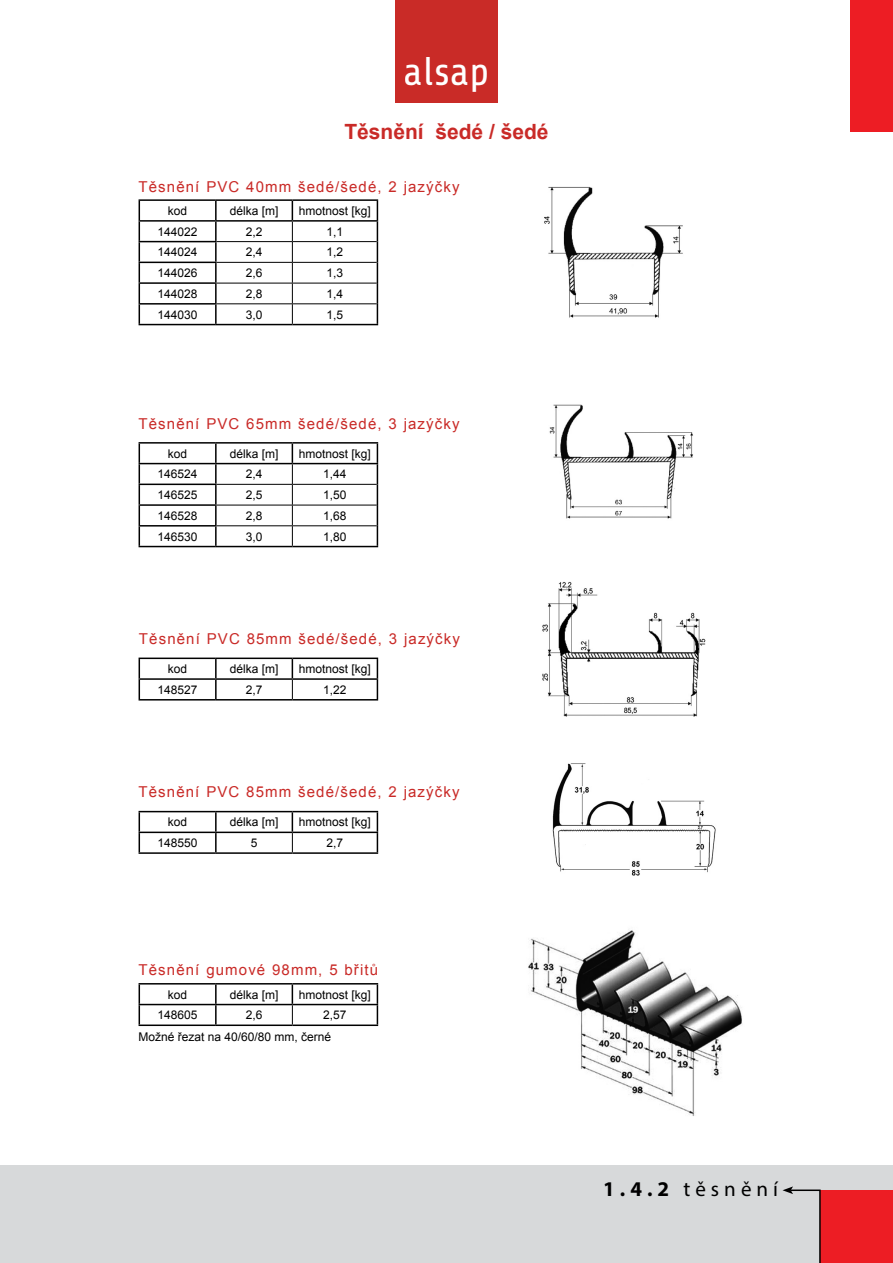
<style>
.page{position:relative;width:893px;height:1263px;background:#fff}
.page>*{position:absolute;margin:0;border:0;box-sizing:border-box;transform-origin:0 0}
.t1{font:40.35px "Share";color:#fff}
.t2{font:700 21px "Arial";color:#c92a27}
.t3{font:21px "Myriad Pro";letter-spacing:.24em;color:#000}
.t4{font:15px "Arial";letter-spacing:.075em;color:#c92a27}
.t5{font:12px/21.5px "Arial";color:#000}
.s1{font-weight:700}
</style>
<div class="page">
<div style="left:0;top:1165px;width:893px;height:98px;background:#d7d9da"></div>
<div style="left:821px;top:1191px;width:72px;height:72px;background:#ed1d24"></div>
<div style="left:850px;top:0;width:43px;height:132px;background:#ed1d24"></div>
<svg style="left:782px;top:1186px;width:39px;height:77px"></svg>
<div style="left:395px;top:0;width:102px;height:102px;background:#c92b27"></div>
<img style="left:544px;top:186px;width:139px;height:132px">
<img style="left:549px;top:404px;width:144px;height:115px">
<img style="left:552px;top:763px;width:164px;height:113px">
<img style="left:542px;top:581px;width:164px;height:136px">
<img style="left:528px;top:930px;width:214px;height:186px">
<hr style="left:139px;top:199px;width:77px;height:2px;background:#000">
<hr style="left:216px;top:199px;width:76px;height:2px;background:#000">
<hr style="left:292px;top:199px;width:86px;height:2px;background:#000">
<hr style="left:139px;top:220px;width:77px;height:2px;background:#000">
<hr style="left:216px;top:220px;width:76px;height:2px;background:#000">
<svg style="left:215px;top:201px;width:2px;height:40px"></svg>
<hr style="left:292px;top:220px;width:86px;height:2px;background:#000">
<hr style="left:139px;top:241px;width:78px;height:1px;background:#000">
<hr style="left:215px;top:242px;width:2px;height:20px;background:#000">
<hr style="left:139px;top:262px;width:78px;height:1px;background:#000">
<hr style="left:139px;top:282px;width:78px;height:2px;background:#000">
<hr style="left:139px;top:303px;width:78px;height:2px;background:#000">
<svg style="left:139px;top:201px;width:1px;height:123px"></svg>
<svg style="left:215px;top:263px;width:2px;height:61px"></svg>
<svg style="left:377px;top:201px;width:1px;height:123px"></svg>
<hr style="left:139px;top:324px;width:77px;height:1px;background:#000">
<hr style="left:216px;top:324px;width:76px;height:1px;background:#000">
<hr style="left:292px;top:324px;width:86px;height:1px;background:#000">
<hr style="left:217px;top:241px;width:75px;height:1px;background:#000">
<hr style="left:292px;top:241px;width:85px;height:1px;background:#000">
<hr style="left:217px;top:262px;width:75px;height:1px;background:#000">
<hr style="left:292px;top:262px;width:85px;height:1px;background:#000">
<hr style="left:217px;top:283px;width:75px;height:1px;background:#000">
<hr style="left:292px;top:283px;width:85px;height:1px;background:#000">
<hr style="left:217px;top:303px;width:75px;height:1px;background:#000">
<hr style="left:292px;top:303px;width:85px;height:1px;background:#000">
<svg style="left:292px;top:201px;width:1px;height:123px"></svg>
<hr style="left:139px;top:442px;width:77px;height:2px;background:#000">
<hr style="left:216px;top:442px;width:76px;height:2px;background:#000">
<svg style="left:215px;top:444px;width:2px;height:19px"></svg>
<hr style="left:292px;top:442px;width:86px;height:2px;background:#000">
<hr style="left:139px;top:463px;width:77px;height:1px;background:#000">
<hr style="left:216px;top:463px;width:76px;height:1px;background:#000">
<hr style="left:215px;top:464px;width:2px;height:20px;background:#000">
<hr style="left:292px;top:463px;width:86px;height:1px;background:#000">
<hr style="left:139px;top:484px;width:78px;height:1px;background:#000">
<hr style="left:139px;top:504px;width:78px;height:2px;background:#000">
<svg style="left:215px;top:485px;width:2px;height:40px"></svg>
<hr style="left:139px;top:525px;width:78px;height:1px;background:#000">
<svg style="left:139px;top:444px;width:1px;height:102px"></svg>
<hr style="left:215px;top:526px;width:2px;height:20px;background:#000">
<svg style="left:377px;top:444px;width:1px;height:102px"></svg>
<hr style="left:139px;top:546px;width:77px;height:1px;background:#000">
<hr style="left:216px;top:546px;width:76px;height:1px;background:#000">
<hr style="left:292px;top:546px;width:86px;height:1px;background:#000">
<hr style="left:217px;top:484px;width:75px;height:1px;background:#000">
<hr style="left:292px;top:484px;width:85px;height:1px;background:#000">
<hr style="left:217px;top:505px;width:75px;height:1px;background:#000">
<hr style="left:292px;top:505px;width:85px;height:1px;background:#000">
<hr style="left:217px;top:525px;width:75px;height:1px;background:#000">
<hr style="left:292px;top:525px;width:85px;height:1px;background:#000">
<svg style="left:292px;top:444px;width:1px;height:102px"></svg>
<hr style="left:139px;top:657px;width:77px;height:2px;background:#000">
<hr style="left:216px;top:657px;width:76px;height:2px;background:#000">
<hr style="left:292px;top:657px;width:86px;height:2px;background:#000">
<svg style="left:215px;top:659px;width:2px;height:40px"></svg>
<svg style="left:292px;top:659px;width:1px;height:40px"></svg>
<hr style="left:139px;top:678px;width:77px;height:2px;background:#000">
<svg style="left:139px;top:659px;width:1px;height:40px"></svg>
<hr style="left:216px;top:678px;width:76px;height:2px;background:#000">
<hr style="left:292px;top:678px;width:86px;height:2px;background:#000">
<svg style="left:377px;top:659px;width:1px;height:40px"></svg>
<hr style="left:139px;top:699px;width:77px;height:1px;background:#000">
<hr style="left:216px;top:699px;width:76px;height:1px;background:#000">
<hr style="left:292px;top:699px;width:86px;height:1px;background:#000">
<hr style="left:139px;top:811px;width:77px;height:1px;background:#000">
<hr style="left:216px;top:811px;width:76px;height:1px;background:#000">
<hr style="left:215px;top:812px;width:2px;height:20px;background:#000">
<hr style="left:292px;top:811px;width:86px;height:1px;background:#000">
<svg style="left:215px;top:833px;width:2px;height:19px"></svg>
<svg style="left:292px;top:812px;width:1px;height:40px"></svg>
<hr style="left:139px;top:832px;width:77px;height:1px;background:#000">
<svg style="left:139px;top:812px;width:1px;height:40px"></svg>
<hr style="left:216px;top:832px;width:76px;height:1px;background:#000">
<hr style="left:292px;top:832px;width:86px;height:1px;background:#000">
<svg style="left:377px;top:812px;width:1px;height:40px"></svg>
<hr style="left:139px;top:852px;width:77px;height:2px;background:#000">
<hr style="left:216px;top:852px;width:76px;height:2px;background:#000">
<hr style="left:292px;top:852px;width:86px;height:2px;background:#000">
<hr style="left:139px;top:983px;width:77px;height:1px;background:#000">
<hr style="left:216px;top:983px;width:76px;height:1px;background:#000">
<hr style="left:215px;top:984px;width:2px;height:20px;background:#000">
<hr style="left:292px;top:983px;width:86px;height:1px;background:#000">
<svg style="left:215px;top:1005px;width:2px;height:19px"></svg>
<svg style="left:292px;top:984px;width:1px;height:40px"></svg>
<hr style="left:139px;top:1004px;width:77px;height:1px;background:#000">
<svg style="left:139px;top:984px;width:1px;height:40px"></svg>
<hr style="left:216px;top:1004px;width:76px;height:1px;background:#000">
<hr style="left:292px;top:1004px;width:86px;height:1px;background:#000">
<svg style="left:377px;top:984px;width:1px;height:40px"></svg>
<hr style="left:139px;top:1024px;width:77px;height:2px;background:#000">
<hr style="left:216px;top:1024px;width:76px;height:2px;background:#000">
<hr style="left:292px;top:1024px;width:86px;height:2px;background:#000">
<h1 class="t1" style="left:404px;top:49px;width:87px">alsap</h1>
<h2 class="t2" style="left:344px;top:116px;width:206px">Těsnění šedé / šedé</h2>
<p class="t4" style="left:139px;top:176px;width:323px">Těsnění PVC 40mm šedé/šedé, 2 jazýčky</p>
<p class="t5" style="left:168px;top:200px;width:21px">kod</p>
<p class="t5" style="left:230px;top:200px;width:50px">délka [m]</p>
<p class="t5" style="left:299px;top:200px;width:74px">hmotnost [kg]</p>
<p class="t5" style="left:158px;top:221px;width:42px">144022</p>
<p class="t5" style="left:246px;top:221px;width:18px">2,2</p>
<p class="t5" style="left:327px;top:221px;width:18px">1,1</p>
<p class="t5" style="left:158px;top:241px;width:42px">144024</p>
<p class="t5" style="left:246px;top:241px;width:18px">2,4</p>
<p class="t5" style="left:327px;top:241px;width:18px">1,2</p>
<p class="t5" style="left:158px;top:262px;width:42px">144026</p>
<p class="t5" style="left:246px;top:262px;width:18px">2,6</p>
<p class="t5" style="left:327px;top:262px;width:18px">1,3</p>
<p class="t5" style="left:158px;top:283px;width:42px">144028</p>
<p class="t5" style="left:246px;top:283px;width:18px">2,8</p>
<p class="t5" style="left:326px;top:283px;width:18px">1,4</p>
<p class="t5" style="left:157px;top:304px;width:42px">144030</p>
<p class="t5" style="left:246px;top:304px;width:18px">3,0</p>
<p class="t5" style="left:326px;top:304px;width:18px">1,5</p>
<p class="t4" style="left:139px;top:414px;width:323px">Těsnění PVC 65mm šedé/šedé, 3 jazýčky</p>
<p class="t5" style="left:168px;top:443px;width:21px">kod</p>
<p class="t5" style="left:230px;top:443px;width:50px">délka [m]</p>
<p class="t5" style="left:299px;top:443px;width:74px">hmotnost [kg]</p>
<p class="t5" style="left:158px;top:463px;width:42px">146524</p>
<p class="t5" style="left:246px;top:463px;width:18px">2,4</p>
<p class="t5" style="left:323px;top:463px;width:25px">1,44</p>
<p class="t5" style="left:158px;top:484px;width:42px">146525</p>
<p class="t5" style="left:246px;top:484px;width:18px">2,5</p>
<p class="t5" style="left:323px;top:484px;width:25px">1,50</p>
<p class="t5" style="left:158px;top:505px;width:42px">146528</p>
<p class="t5" style="left:246px;top:505px;width:18px">2,8</p>
<p class="t5" style="left:323px;top:505px;width:25px">1,68</p>
<p class="t5" style="left:158px;top:525px;width:42px">146530</p>
<p class="t5" style="left:246px;top:525px;width:18px">3,0</p>
<p class="t5" style="left:323px;top:525px;width:25px">1,80</p>
<p class="t4" style="left:139px;top:628px;width:323px">Těsnění PVC 85mm šedé/šedé, 3 jazýčky</p>
<p class="t5" style="left:168px;top:658px;width:21px">kod</p>
<p class="t5" style="left:230px;top:658px;width:50px">délka [m]</p>
<p class="t5" style="left:299px;top:658px;width:74px">hmotnost [kg]</p>
<p class="t5" style="left:158px;top:679px;width:42px">148527</p>
<p class="t5" style="left:246px;top:679px;width:18px">2,7</p>
<p class="t5" style="left:323px;top:679px;width:25px">1,22</p>
<p class="t4" style="left:139px;top:782px;width:323px">Těsnění PVC 85mm šedé/šedé, 2 jazýčky</p>
<p class="t5" style="left:168px;top:811px;width:21px">kod</p>
<p class="t5" style="left:230px;top:811px;width:50px">délka [m]</p>
<p class="t5" style="left:299px;top:811px;width:74px">hmotnost [kg]</p>
<p class="t5" style="left:158px;top:832px;width:42px">148550</p>
<p class="t5" style="left:251px;top:832px;width:8px">5</p>
<p class="t5" style="left:327px;top:832px;width:18px">2,7</p>
<p class="t4" style="left:139px;top:959px;width:241px">Těsnění gumové 98mm, 5 břitů</p>
<p class="t5" style="left:168px;top:983px;width:21px">kod</p>
<p class="t5" style="left:230px;top:983px;width:50px">délka [m]</p>
<p class="t5" style="left:299px;top:983px;width:74px">hmotnost [kg]</p>
<p class="t5" style="left:158px;top:1004px;width:42px">148605</p>
<p class="t5" style="left:246px;top:1004px;width:18px">2,6</p>
<p class="t5" style="left:139px;top:1004px;width:210px;text-indent:185px">2,57<br>Možné řezat na 40/60/80 mm, černé</p>
<h2 class="t3" style="left:603px;top:1176px;width:177px"><span class="s1">1.4.2</span> těsnění</h2>
</div>
